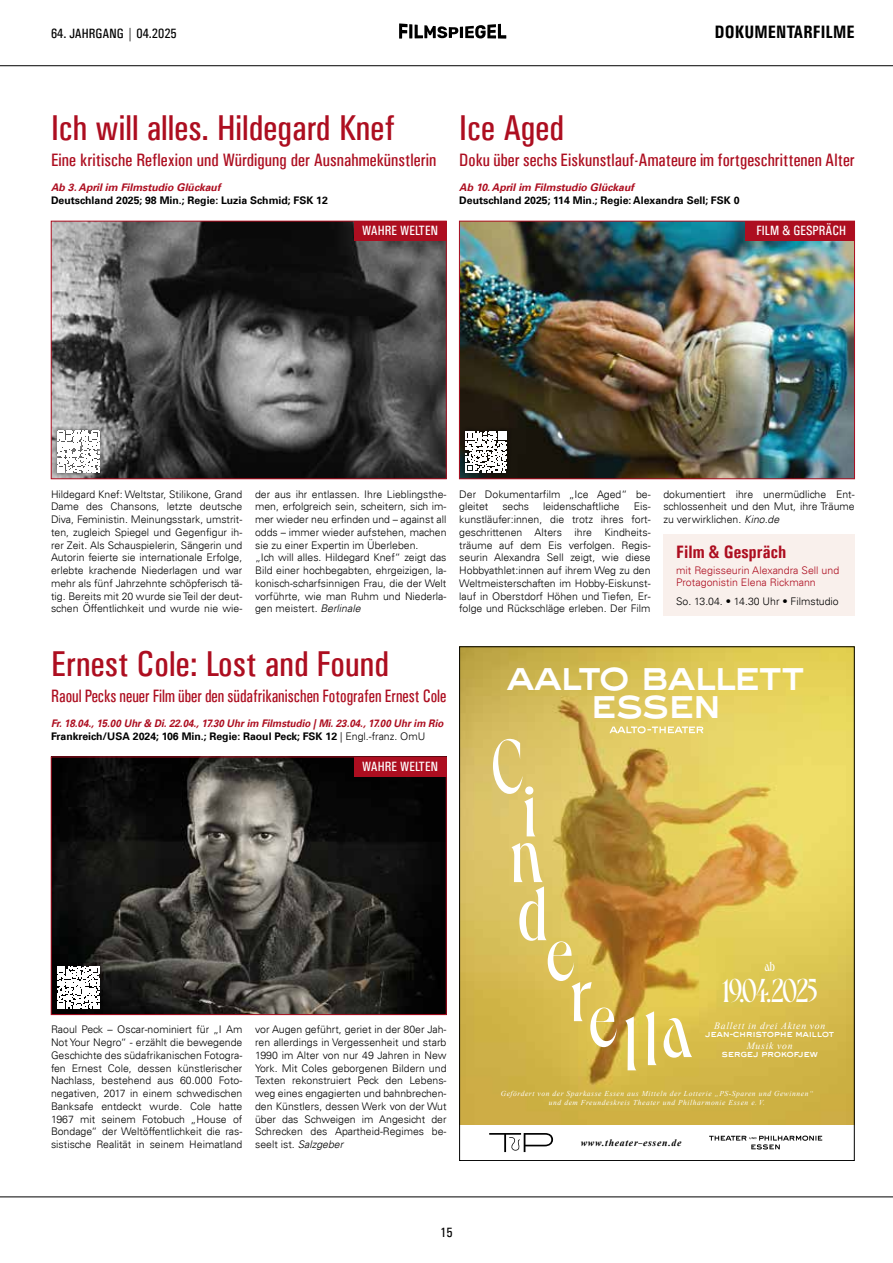
<style>
.page{position:relative;width:893px;height:1263px;background:#fff}
.page>*{position:absolute;margin:0;border:0;box-sizing:border-box;transform-origin:0 0}
.t1{font:42.3px "BUREAU Grotesque Extended";letter-spacing:-.12em;color:#fff}
.t2{font:36px "Univers Condensed";color:#ad0e20}
.t3{font:500 condensed 33px "Dahlia";color:#fff}
.t4{font:18px "Univers Condensed";color:#ad0e20}
.t5{font:18px "Univers Condensed";color:#ad0e20;scale:.9 1}
.t6{font:700 18px "Univers Condensed";color:#000}
.t7{font:700 18px "Univers Condensed";color:#ad0e20}
.t8{font:13.5px "Univers Condensed";color:#fff}
.t9{font:13.5px "Univers Condensed";color:#000}
.t10{font:500 condensed 13.5px "Dahlia";color:#fff}
.t11{font:300 10.5px/12.8px "Univers LT";color:#000;text-align:justify}
.t12{font:italic 700 10.5px/12.8px "Univers LT";color:#ad0e20;scale:.93 1}
.t13{font:700 10.5px "Univers LT";color:#000}
.t14{font:italic 700 10.5px "Univers LT";color:#ad0e20}
.t15{font:300 10.5px/12px "Univers LT";color:#ad0e20}
.t16{font:9.75px "BUREAU Grotesque Extended";letter-spacing:-.075em;color:#fff}
.t17{font:italic 9.75px "Times New Roman";letter-spacing:.075em;color:#fff}
.t18{font:italic 700 9.75px "Times New Roman";letter-spacing:.075em;color:#000}
.t19{font:italic 7.5px/9px "Times New Roman";letter-spacing:.075em;color:#fff;text-align:center}
.s1{font-style:italic}
.s2{font-style:normal;color:#000}
.s3{font-weight:300;font-style:normal;color:#000}
</style>
<div class="page">
<hr style="left:0;top:65px;width:893px;height:1px;background:#000">
<hr style="left:0;top:1196px;width:893px;height:1px;background:#000">
<svg style="left:399px;top:23px;width:107px;height:15px"></svg>
<img style="left:53px;top:223px;width:391px;height:254px">
<div style="left:51px;top:221px;width:395px;height:258px;border:1px solid #ad0e20"></div>
<img style="left:461px;top:648px;width:392px;height:476px">
<svg style="left:493px;top:739px;width:42px;height:97px;background:#e2ce83"></svg>
<svg style="left:512px;top:843px;width:105px;height:204px;background:#d0b35b"></svg>
<svg style="left:625px;top:1016px;width:11px;height:54px"></svg>
<svg style="left:646px;top:1011px;width:11px;height:54px"></svg>
<svg style="left:664px;top:1018px;width:28px;height:40px"></svg>
<svg style="left:489px;top:1133px;width:64px;height:19px"></svg>
<svg style="left:709px;top:1135px;width:113px;height:14px"></svg>
<svg style="left:609px;top:726px;width:94px;height:7px"></svg>
<div style="left:354px;top:221px;width:92px;height:20px;background:#ad0e20"></div>
<img style="left:461px;top:223px;width:392px;height:254px">
<div style="left:459px;top:221px;width:396px;height:258px;border:1px solid #ad0e20"></div>
<div style="left:745px;top:221px;width:110px;height:20px;background:#ad0e20"></div>
<div style="left:663px;top:534px;width:192px;height:82px;background:#f9f0ec"></div>
<img style="left:53px;top:759px;width:391px;height:254px">
<div style="left:51px;top:757px;width:395px;height:258px;border:1px solid #ad0e20"></div>
<div style="left:354px;top:757px;width:92px;height:19px;background:#ad0e20"></div>
<svg style="left:52px;top:426px;width:52px;height:52px"></svg>
<svg style="left:57px;top:431px;width:42px;height:42px"></svg>
<svg style="left:461px;top:426px;width:51px;height:51px"></svg>
<svg style="left:466px;top:431px;width:41px;height:41px"></svg>
<svg style="left:52px;top:961px;width:52px;height:52px"></svg>
<svg style="left:57px;top:966px;width:42px;height:43px"></svg>
<p class="t9" style="left:51px;top:26px;width:127px">64. JAHRGANG | 04.2025</p>
<h3 class="t6" style="left:715px;top:21px;width:141px">DOKUMENTARFILME</h3>
<h2 class="t2" style="left:51px;top:107px;width:345px">Ich will alles. Hildegard Knef</h2>
<h3 class="t4" style="left:51px;top:149px;width:387px">Eine kritische Reflexion und Würdigung der Ausnahmekünstlerin</h3>
<p class="t14" style="left:51px;top:181px;width:171px">Ab 3. April im Filmstudio Glückauf</p>
<p class="t13" style="left:51px;top:194px;width:278px">Deutschland 2025; 98 Min.; Regie: Luzia Schmid; FSK 12</p>
<p class="t8" style="left:362px;top:223px;width:77px">WAHRE WELTEN</p>
<h2 class="t2" style="left:459px;top:107px;width:106px">Ice Aged</h2>
<h3 class="t4" style="left:459px;top:149px;width:397px">Doku über sechs Eiskunstlauf-Amateure im fortgeschrittenen Alter</h3>
<p class="t14" style="left:459px;top:181px;width:176px">Ab 10. April im Filmstudio Glückauf</p>
<p class="t13" style="left:459px;top:194px;width:282px">Deutschland 2025; 114 Min.; Regie: Alexandra Sell; FSK 0</p>
<p class="t8" style="left:756px;top:223px;width:91px">FILM &amp; GESPRÄCH</p>
<p class="t11" style="left:51px;top:487px;width:193px">Hildegard Knef: Weltstar, Stilikone, Grand Dame des Chansons, letzte deutsche Diva, Feministin. Meinungsstark, umstrit&shy;ten, zugleich Spiegel und Gegenfigur ih&shy;rer Zeit. Als Schauspielerin, Sängerin und Autorin feierte sie internationale Erfolge, erlebte krachende Niederlagen und war mehr als fünf Jahrzehnte schöpferisch tä&shy;tig. Bereits mit 20 wurde sie Teil der deut&shy;schen Öffentlichkeit und wurde nie wie-</p>
<p class="t11" style="left:255px;top:487px;width:193px;text-align:left">der aus ihr entlassen. Ihre Lieblingsthe&shy;men, erfolgreich sein, scheitern, sich im&shy;mer wieder neu erfinden und – against all odds – immer wieder aufstehen, machen sie zu einer Expertin im Überleben.<br>„Ich will alles. Hildegard Knef“ zeigt das Bild einer hochbegabten, ehrgeizigen, la&shy;konisch-scharfsinnigen Frau, die der Welt vorführte, wie man Ruhm und Niederla&shy;gen meistert. <span class="s1">Berlinale</span></p>
<p class="t11" style="left:459px;top:487px;width:193px">Der Dokumentarfilm „Ice Aged“ be&shy;gleitet</p>
<p class="t11" style="left:502px;top:500px;width:28px">sechs</p>
<p class="t11" style="left:543px;top:500px;width:78px">leidenschaftliche</p>
<p class="t11" style="left:459px;top:500px;width:193px;text-indent:174px">Eis&shy;kunstläufer:innen, die trotz ihres fort&shy;geschrittenen Alters ihre Kindheits&shy;träume auf dem Eis verfolgen. Regis&shy;seurin Alexandra Sell zeigt, wie diese Hobbyathlet:innen auf ihrem Weg zu den Weltmeisterschaften im Hobby-Eiskunst&shy;lauf in Oberstdorf Höhen und Tiefen, Er&shy;folge und Rückschläge erleben. Der Film</p>
<p class="t11" style="left:663px;top:487px;width:193px">dokumentiert ihre unermüdliche Ent&shy;schlossenheit und den Mut, ihre Träume zu verwirklichen. <span class="s1">Kino.de</span></p>
<h3 class="t7" style="left:676px;top:541px;width:112px">Film &amp; Gespräch</h3>
<p class="t15" style="left:676px;top:564px;width:165px">mit Regisseurin Alexandra Sell und<br>Protagonistin Elena Rickmann</p>
<p class="t11" style="left:676px;top:595px;width:164px">So. 13.04. • 14.30 Uhr • Filmstudio</p>
<h2 class="t2" style="left:51px;top:643px;width:339px">Ernest Cole: Lost and Found</h2>
<h3 class="t5" style="left:51px;top:685px;width:441px">Raoul Pecks neuer Film über den südafrikanischen Fotografen Ernest Cole</h3>
<p class="t12" style="left:51px;top:717px;width:423px">Fr. 18.04., 15.00 Uhr &amp; Di. 22.04., 17.30 Uhr im Filmstudio | Mi. 23.04., 17.00 Uhr im Rio<br><span class="s2">Frankreich/USA 2024; 106 Min.; Regie: Raoul Peck; FSK 12</span> <span class="s3">| Engl.-franz. OmU</span></p>
<p class="t8" style="left:362px;top:759px;width:77px">WAHRE WELTEN</p>
<h1 class="t1" style="left:506px;top:651px;width:302px">AALTO BALLETT</h1>
<h1 class="t1" style="left:589px;top:679px;width:136px">ESSEN</h1>
<p class="t11" style="left:51px;top:1023px;width:193px">Raoul Peck – Oscar-nominiert für „I Am Not Your Negro“ - erzählt die bewegende Geschichte des südafrikanischen Fotogra&shy;fen Ernest Cole, dessen künstlerischer Nachlass, bestehend aus 60.000 Foto&shy;negativen, 2017 in einem schwedischen Banksafe entdeckt wurde. Cole hatte 1967 mit seinem Fotobuch „House of Bondage“ der Weltöffentlichkeit die ras&shy;sistische Realität in seinem Heimatland</p>
<p class="t11" style="left:255px;top:1023px;width:193px">vor Augen geführt, geriet in der 80er Jah&shy;ren allerdings in Vergessenheit und starb 1990 im Alter von nur 49 Jahren in New York. Mit Coles geborgenen Bildern und Texten rekonstruiert Peck den Lebens&shy;weg eines engagierten und bahnbrechen&shy;den Künstlers, dessen Werk von der Wut über das Schweigen im Angesicht der Schrecken des Apartheid-Regimes be&shy;seelt ist. <span class="s1">Salzgeber</span></p>
<p class="t10" style="left:765px;top:958px;width:12px">ab</p>
<h3 class="t3" style="left:722px;top:971px;width:96px">19.04.2025</h3>
<p class="t17" style="left:714px;top:1019px;width:113px">Ballett in drei Akten von</p>
<p class="t16" style="left:705px;top:1030px;width:131px">JEAN-CHRISTOPHE MAILLOT</p>
<p class="t17" style="left:747px;top:1039px;width:47px">Musik von</p>
<p class="t16" style="left:721px;top:1049px;width:99px">Sergej Prokofjew</p>
<p class="t19" style="left:501px;top:1089px;width:314px">Gefördert von der Sparkasse Essen aus Mitteln der Lotterie „PS-Sparen und Gewinnen“ und dem Freundeskreis Theater und Philharmonie Essen e. V.</p>
<p class="t18" style="left:581px;top:1136px;width:102px">www.theater–essen.de</p>
<p class="t9" style="left:440px;top:1225px;width:14px">15</p>
</div>
